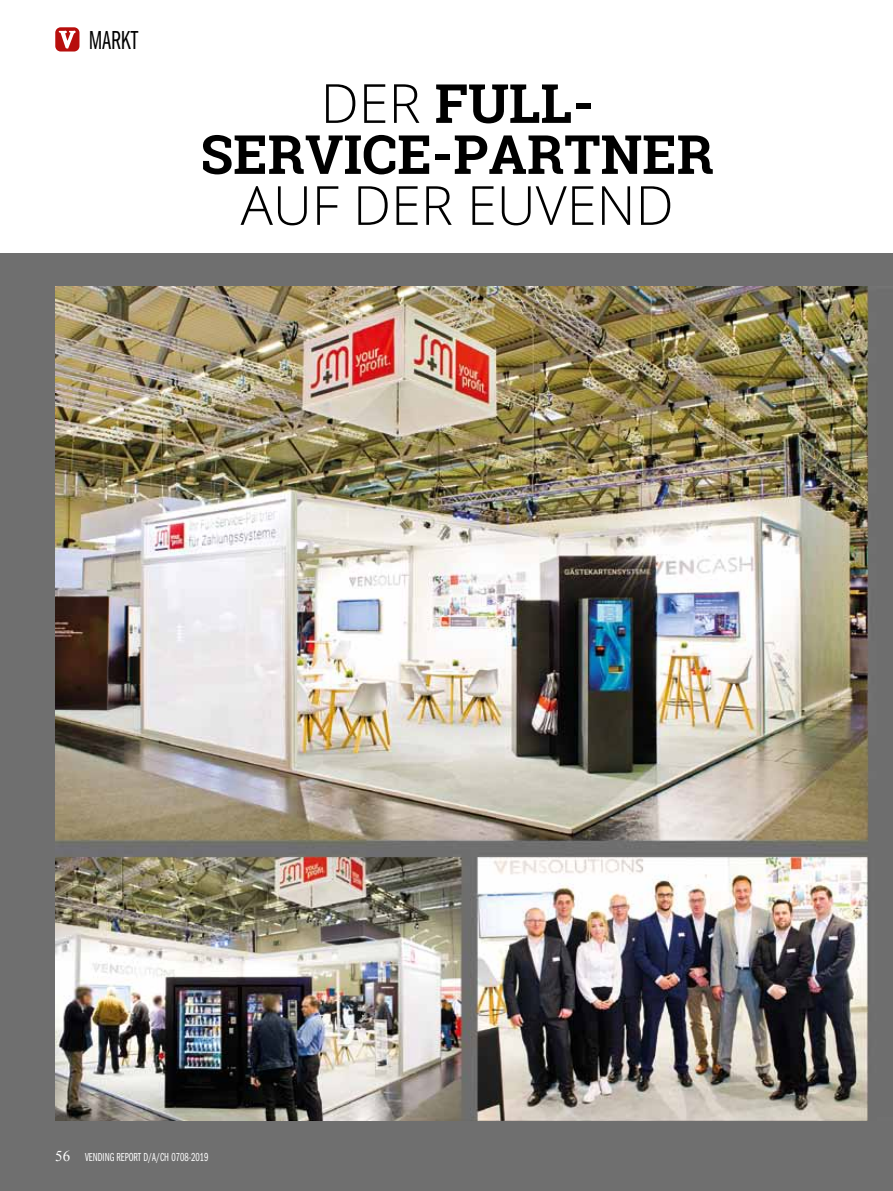
<style>
.page{position:relative;width:893px;height:1191px;background:#fff}
.page>*{position:absolute;margin:0;border:0;box-sizing:border-box;transform-origin:0 0}
.t1{font:700 54px/51px "Roboto Slab";color:#000;text-align:center}
.t2{font:300 54px "Open Sans";color:#000}
.t3{font:27px "ITC Franklin Gothic Std Bk Cp";color:#000;scale:.85 1}
.t4{font:15px "Times New Roman";color:#fff}
.t5{font:12px "ITC Franklin Gothic Std Bk Cp";color:#fff;scale:.85 1}
.s1{font-family:"Open Sans";font-weight:300}
</style>
<div class="page">
<div style="left:0;top:253px;width:893px;height:938px;background:#6f6f6f"></div>
<img style="left:55px;top:286px;width:814px;height:834px">
<div style="left:55px;top:27px;width:24px;height:24px;background:#b70e0c;border-radius:5px"></div>
<svg style="left:59px;top:31px;width:17px;height:18px"></svg>
<h2 class="t3" style="left:89px;top:25px;width:59px">MARKT</h2>
<h1 class="t1" style="left:200px;top:77px;width:515px"><span class="s1">DER</span> FULL-<br>SERVICE-PARTNER</h1>
<h1 class="t2" style="left:241px;top:168px;width:426px">AUF DER EUVEND</h1>
<p class="t4" style="left:55px;top:1145px;width:16px">56</p>
<p class="t5" style="left:85px;top:1150px;width:147px">VENDING REPORT D/A/CH 0708-2019</p>
</div>
